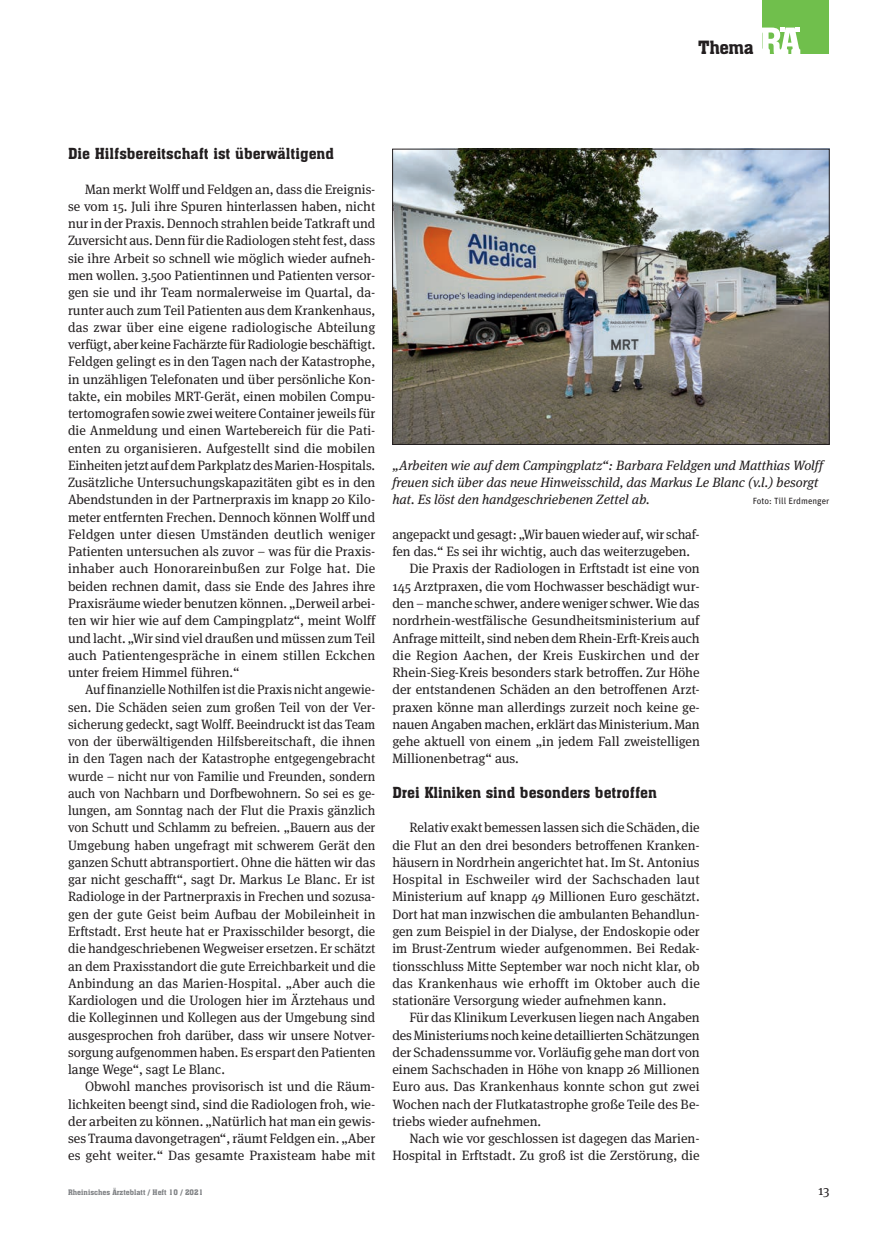
<style>
.page{position:relative;width:872px;height:1234px;background:#fff}
.page>*{position:absolute;margin:0;border:0;box-sizing:border-box;transform-origin:0 0}
.t1{font:18px "Aachen BT";letter-spacing:-.02em;color:#231f20}
.t2{font:15px "Aachen BT";color:#231f20}
.t3{font:13.5px/17.2px "Meta Serif OT";color:#231f20;text-align:justify}
.t4{font:13.5px/17.2px "Meta Serif OT";color:#231f20;text-align:justify;scale:.96 1}
.t5{font:italic 13.5px/17.2px "Meta Serif OT";color:#231f20}
.t6{font:9px "Unit";color:#231f20}
.t7{font:7.5px "Aachen BT";color:#808285}
</style>
<div class="page">
<div style="left:762px;top:0;width:67px;height:54px;background:#70bf4c"></div>
<svg style="left:762px;top:28px;width:38px;height:26px"></svg>
<img style="left:394px;top:151px;width:433px;height:291px">
<div style="left:392px;top:149px;width:437px;height:295px;border:1px solid #231f20"></div>
<h1 class="t1" style="left:698px;top:36px;width:57px">Thema</h1>
<p class="t2" style="left:68px;top:144px;width:267px">Die Hilfsbereitschaft ist überwältigend</p>
<p class="t3" style="left:68px;top:180px;width:309px;text-indent:17px">Man merkt Wolff und Feldgen an, dass die Ereignis&shy;se vom 15. Juli ihre Spuren hinterlassen haben, nicht nur in der Praxis. Dennoch strahlen beide Tatkraft und Zuversicht aus. Denn für die Radiologen steht fest, dass sie ihre Arbeit so schnell wie möglich wieder aufneh&shy;men wollen. 3.500 Patientinnen und Patienten versor&shy;gen sie und ihr Team normalerweise im Quartal, da&shy;runter auch zum Teil Patienten aus dem Krankenhaus, das zwar über eine eigene radiologische Abteilung verfügt, aber keine Fachärzte für Radiologie beschäftigt.<br>Feldgen gelingt es in den Tagen nach der Katastrophe, in unzähligen Telefonaten und über persönliche Kon&shy;takte, ein mobiles MRT-Gerät, einen mobilen Compu&shy;tertomografen sowie zwei weitere Container jeweils für die Anmeldung und einen Wartebereich für die Pati&shy;enten zu organisieren. Aufgestellt sind die mobilen Einheiten jetzt auf dem Parkplatz des Marien-Hospitals.<br>Zusätzliche Untersuchungskapazitäten gibt es in den Abendstunden in der Partnerpraxis im knapp 20 Kilo&shy;meter entfernten Frechen. Dennoch können Wolff und Feldgen unter diesen Umständen deutlich weniger Patienten untersuchen als zuvor – was für die Praxis&shy;inhaber auch Honorareinbußen zur Folge hat. Die beiden rechnen damit, dass sie Ende des Jahres ihre Praxisräume wieder benutzen können. „Derweil arbei&shy;ten wir hier wie auf dem Campingplatz“, meint Wolff und lacht. „Wir sind viel draußen und müssen zum Teil auch Patientengespräche in einem stillen Eckchen unter freiem Himmel führen.“</p>
<p class="t4" style="left:68px;top:680px;width:322px;text-indent:17px">Auf finanzielle Nothilfen ist die Praxis nicht angewie&shy;sen. Die Schäden seien zum großen Teil von der Ver&shy;sicherung gedeckt, sagt Wolff. Beeindruckt ist das Team von der überwältigenden Hilfsbereitschaft, die ihnen in den Tagen nach der Katastrophe entgegengebracht wurde – nicht nur von Familie und Freunden, sondern auch von Nachbarn und Dorfbewohnern. So sei es ge&shy;lungen, am Sonntag nach der Flut die Praxis gänzlich von Schutt und Schlamm zu befreien. „Bauern aus der Umgebung haben ungefragt mit schwerem Gerät den ganzen Schutt abtransportiert. Ohne die hätten wir das gar nicht geschafft“, sagt Dr. Markus Le Blanc. Er ist Radiologe in der Partnerpraxis in Frechen und sozusa&shy;gen der gute Geist beim Aufbau der Mobileinheit in Erftstadt. Erst heute hat er Praxisschilder besorgt, die die handgeschriebenen Wegweiser ersetzen. Er schätzt an dem Praxisstandort die gute Erreichbarkeit und die Anbindung an das Marien--Hospital. „Aber auch die Kardiologen und die Urologen hier im Ärztehaus und die Kolleginnen und Kollegen aus der Umgebung sind ausgesprochen froh darüber, dass wir unsere Notver&shy;sorgung aufgenommen haben. Es erspart den Patienten lange Wege“, sagt Le Blanc.</p>
<p class="t3" style="left:68px;top:1077px;width:309px;text-indent:17px">Obwohl manches provisorisch ist und die Räum&shy;lichkeiten beengt sind, sind die Radiologen froh, wie&shy;der arbeiten zu können. „Natürlich hat man ein gewis&shy;ses Trauma davongetragen“, räumt Feldgen ein. „Aber es geht weiter.“ Das gesamte Praxisteam habe mit</p>
<p class="t5" style="left:392px;top:456px;width:432px">„Arbeiten wie auf dem Campingplatz“: Barbara Feldgen und Matthias Wolff freuen sich über das neue Hinweisschild, das Markus Le Blanc (v.l.) besorgt hat. Es löst den handgeschriebenen Zettel ab.</p>
<p class="t6" style="left:752px;top:495px;width:78px">Foto: Till Erdmenger</p>
<p class="t3" style="left:392px;top:525px;width:309px">angepackt und gesagt: „Wir bauen wieder auf, wir schaf-</p>
<p class="t3" style="left:392px;top:542px;width:299px">fen das.“ Es sei ihr wichtig, auch das weiterzugeben.</p>
<p class="t3" style="left:409px;top:560px;width:292px">Die Praxis der Radiologen in Erftstadt ist eine von</p>
<p class="t3" style="left:392px;top:577px;width:309px">145 Arztpraxen, die vom Hochwasser beschädigt wur-</p>
<p class="t3" style="left:392px;top:594px;width:309px">den – manche schwer, andere weniger schwer. Wie das</p>
<p class="t3" style="left:392px;top:611px;width:309px">nordrhein-westfälische Gesundheitsministerium auf</p>
<p class="t3" style="left:392px;top:629px;width:309px">Anfrage mitteilt, sind neben dem Rhein-Erft-Kreis auch</p>
<p class="t3" style="left:392px;top:646px;width:309px">die Region Aachen, der Kreis Euskirchen und der</p>
<p class="t3" style="left:392px;top:663px;width:309px">Rhein-Sieg-Kreis besonders stark betroffen. Zur Höhe</p>
<p class="t3" style="left:392px;top:680px;width:309px">der entstandenen Schäden an den betroffenen Arzt-</p>
<p class="t3" style="left:392px;top:698px;width:309px">praxen könne man allerdings zurzeit noch keine ge-</p>
<p class="t3" style="left:392px;top:715px;width:309px">nauen Angaben machen, erklärt das Ministerium. Man</p>
<p class="t3" style="left:392px;top:732px;width:309px">gehe aktuell von einem „in jedem Fall zweistelligen</p>
<p class="t3" style="left:392px;top:749px;width:128px">Millionenbetrag“ aus.</p>
<p class="t2" style="left:392px;top:782px;width:266px">Drei Kliniken sind besonders betroffen</p>
<p class="t3" style="left:392px;top:818px;width:309px;text-indent:17px">Relativ exakt bemessen lassen sich die Schäden, die die Flut an den drei besonders betroffenen Kranken&shy;häusern in Nordrhein angerichtet hat. Im St. Antonius Hospital in Eschweiler wird der Sachschaden laut Ministerium auf knapp 49 Millionen Euro geschätzt.<br>Dort hat man inzwischen die ambulanten Behandlun&shy;gen zum Beispiel in der Dialyse, der Endoskopie oder im Brust-Zentrum wieder aufgenommen. Bei Redak&shy;tionsschluss Mitte September war noch nicht klar, ob das Krankenhaus wie erhofft im Oktober auch die stationäre Versorgung wieder aufnehmen kann.</p>
<p class="t3" style="left:392px;top:1008px;width:309px;text-indent:17px">Für das Klinikum Leverkusen liegen nach Angaben des Ministeriums noch keine detaillierten Schätzungen der Schadenssumme vor. Vorläufig gehe man dort von einem Sachschaden in Höhe von knapp 26 Millionen Euro aus. Das Krankenhaus konnte schon gut zwei Wochen nach der Flutkatastrophe große Teile des Be&shy;triebs wieder aufnehmen.</p>
<p class="t3" style="left:392px;top:1129px;width:309px;text-align:right">Nach wie vor geschlossen ist dagegen das Marien--<br>Hospital in Erftstadt. Zu groß ist die Zerstörung, die</p>
<p class="t7" style="left:68px;top:1187px;width:137px">Rheinisches Ärzteblatt / Heft 10 / 2021</p>
<p class="t3" style="left:818px;top:1181px;width:13px">13</p>
</div>
